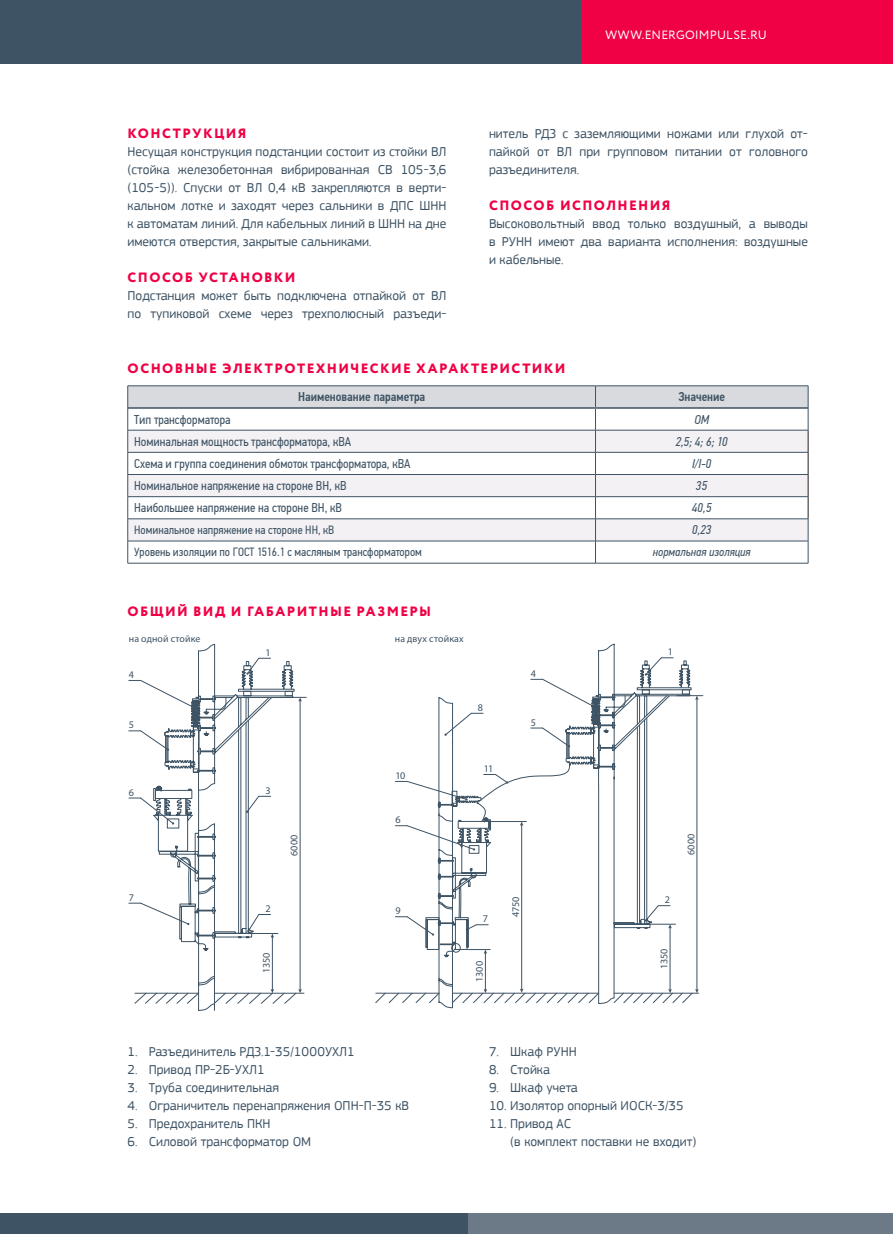
<style>
.page{position:relative;width:893px;height:1234px;background:#fff}
.page>*{position:absolute;margin:0;border:0;box-sizing:border-box;transform-origin:0 0}
.t1{font:13.5px/18px "PF Square Sans Pro";color:#3e5364;text-align:justify}
.t2{font:800 13.5px "Circe";letter-spacing:.105em;color:#f00044}
.t3{font:12.75px "PF Din Text Cond Pro";color:#3e5364}
.t4{font:500 12.75px "PF Din Text Cond Pro";color:#3e5364}
.t5{font:italic 12.75px "PF Din Text Cond Pro";letter-spacing:-.01em;color:#3e5364}
.t6{font:12px "PF Din Text Cond Pro";color:#3e5364}
.t7{font:12px "Circe";letter-spacing:.015em;color:#fff}
.t8{font:italic 12px "PF Din Text Cond Pro";color:#3e5364}
.t9{font:italic 300 10.2px "PF Din Text Cond Pro";letter-spacing:.005em;color:#3e5364}
.t10{font:italic 300 9.9px "PF Din Text Cond Pro";letter-spacing:.015em;color:#3e5364}
</style>
<div class="page">
<div style="left:0;top:0;width:581px;height:64px;background:#3e5364"></div>
<div style="left:468px;top:1212px;width:425px;height:21px;background:#6c7a88"></div>
<div style="left:0;top:1212px;width:468px;height:21px;background:#3e5364"></div>
<div style="left:581px;top:0;width:312px;height:64px;background:#f00044"></div>
<svg style="left:134px;top:992px;width:63px;height:12px"></svg>
<svg style="left:197px;top:696px;width:110px;height:308px"></svg>
<svg style="left:129px;top:643px;width:177px;height:294px"></svg>
<svg style="left:375px;top:643px;width:328px;height:365px"></svg>
<hr style="left:128px;top:385px;width:467px;height:1px;background:#3e5364">
<hr style="left:595px;top:385px;width:213px;height:1px;background:#3e5364">
<svg style="left:127px;top:386px;width:682px;height:177px"></svg>
<hr style="left:128px;top:540px;width:467px;height:1px;background:#3e5364">
<hr style="left:128px;top:563px;width:467px;height:1px;background:#3e5364">
<hr style="left:595px;top:540px;width:213px;height:1px;background:#3e5364">
<hr style="left:595px;top:563px;width:213px;height:1px;background:#3e5364">
<p class="t2" style="left:128px;top:124px;width:121px">КОНСТРУКЦИЯ</p>
<p class="t1" style="left:128px;top:143px;width:320px">Несущая конструкция подстанции состоит из стойки ВЛ (стойка железобетонная вибрированная СВ 105-3,6 (105-5)). Спуски от ВЛ 0,4 кВ закрепляются в верти&shy;кальном лотке и заходят через сальники в ДПС ШНН к автоматам линий. Для кабельных линий в ШНН на дне имеются отверстия, закрытые сальниками.</p>
<p class="t2" style="left:128px;top:268px;width:169px">СПОСОБ УСТАНОВКИ</p>
<p class="t1" style="left:128px;top:287px;width:320px">Подстанция может быть подключена отпайкой от ВЛ по тупиковой схеме через трехполюсный разъеди-</p>
<p class="t7" style="left:605px;top:27px;width:163px">WWW.ENERGOIMPULSE.RU</p>
<p class="t1" style="left:489px;top:124px;width:320px">нитель РДЗ с заземляющими ножами или глухой от&shy;пайкой от ВЛ при групповом питании от головного разъединителя.</p>
<p class="t2" style="left:489px;top:196px;width:183px">СПОСОБ ИСПОЛНЕНИЯ</p>
<p class="t1" style="left:489px;top:214px;width:320px">Высоковольтный ввод только воздушный, а выводы в РУНН имеют два варианта исполнения: воздушные и кабельные.</p>
<p class="t2" style="left:128px;top:359px;width:439px">ОСНОВНЫЕ ЭЛЕКТРОТЕХНИЧЕСКИЕ ХАРАКТЕРИСТИКИ</p>
<p class="t4" style="left:298px;top:389px;width:129px">Наименование параметра</p>
<p class="t4" style="left:678px;top:389px;width:48px">Значение</p>
<p class="t3" style="left:134px;top:411px;width:98px">Тип трансформатора</p>
<p class="t5" style="left:694px;top:411px;width:16px">ОМ</p>
<p class="t3" style="left:134px;top:433px;width:219px">Номинальная мощность трансформатора, кВА</p>
<p class="t5" style="left:676px;top:434px;width:54px">2,5; 4; 6; 10</p>
<p class="t3" style="left:134px;top:456px;width:278px">Схема и группа соединения обмоток трансформатора, кВА</p>
<p class="t5" style="left:692px;top:456px;width:21px">I/I-0</p>
<p class="t3" style="left:134px;top:478px;width:214px">Номинальное напряжение на стороне ВН, кВ</p>
<p class="t5" style="left:696px;top:478px;width:13px">35</p>
<p class="t3" style="left:134px;top:500px;width:209px">Наибольшее напряжение на стороне ВН, кВ</p>
<p class="t5" style="left:692px;top:500px;width:21px">40,5</p>
<p class="t6" style="left:134px;top:522px;width:202px">Номинальное напряжение на стороне НН, кВ</p>
<p class="t5" style="left:692px;top:522px;width:21px">0,23</p>
<p class="t6" style="left:134px;top:545px;width:289px">Уровень изоляции по ГОСТ 1516.1 с масляным трансформатором</p>
<p class="t8" style="left:653px;top:545px;width:99px">нормальная изоляция</p>
<p class="t2" style="left:128px;top:602px;width:305px">ОБЩИЙ ВИД И ГАБАРИТНЫЕ РАЗМЕРЫ</p>
<p class="t10" style="left:129px;top:632px;width:73px">на одной стойке</p>
<p class="t10" style="left:395px;top:632px;width:70px">на двух стойках</p>
<p class="t9" style="left:265px;top:646px;width:7px">1</p>
<p class="t9" style="left:668px;top:645px;width:7px">1</p>
<p class="t9" style="left:129px;top:668px;width:7px">4</p>
<p class="t9" style="left:531px;top:667px;width:7px">4</p>
<p class="t9" style="left:478px;top:701px;width:7px">8</p>
<p class="t9" style="left:129px;top:718px;width:7px">5</p>
<p class="t9" style="left:531px;top:715px;width:7px">5</p>
<p class="t9" style="left:395px;top:769px;width:12px">10</p>
<p class="t9" style="left:484px;top:762px;width:11px">11</p>
<p class="t9" style="left:129px;top:785px;width:7px">6</p>
<p class="t9" style="left:265px;top:784px;width:7px">3</p>
<p class="t9" style="left:395px;top:813px;width:7px">6</p>
<p class="t9" style="left:288px;top:856px;width:23px;rotate:-90deg">6000</p>
<p class="t9" style="left:685px;top:855px;width:23px;rotate:-90deg">6000</p>
<p class="t9" style="left:129px;top:890px;width:7px">7</p>
<p class="t9" style="left:265px;top:902px;width:7px">2</p>
<p class="t9" style="left:395px;top:904px;width:7px">9</p>
<p class="t9" style="left:483px;top:912px;width:7px">7</p>
<p class="t9" style="left:509px;top:917px;width:22px;rotate:-90deg">4750</p>
<p class="t9" style="left:665px;top:893px;width:7px">2</p>
<p class="t9" style="left:260px;top:972px;width:22px;rotate:-90deg">1350</p>
<p class="t9" style="left:658px;top:968px;width:22px;rotate:-90deg">1350</p>
<p class="t9" style="left:473px;top:981px;width:22px;rotate:-90deg">1300</p>
<p class="t1" style="left:128px;top:1042px;width:229px">1. Разъединитель РДЗ.1-35/1000УХЛ1</p>
<p class="t1" style="left:128px;top:1060px;width:139px">2. Привод ПР-2Б-УХЛ1</p>
<p class="t1" style="left:128px;top:1078px;width:153px">3. Труба соединительная</p>
<p class="t1" style="left:128px;top:1096px;width:283px">4. Ограничитель перенапряжения ОПН-П-35 кВ</p>
<p class="t1" style="left:128px;top:1114px;width:144px">5. Предохранитель ПКН</p>
<p class="t1" style="left:128px;top:1132px;width:185px">6. Силовой трансформатор ОМ</p>
<p class="t1" style="left:489px;top:1042px;width:89px">7. Шкаф РУНН</p>
<p class="t1" style="left:489px;top:1060px;width:63px">8. Стойка</p>
<p class="t1" style="left:489px;top:1078px;width:90px">9. Шкаф учета</p>
<p class="t1" style="left:489px;top:1096px;width:196px">10. Изолятор опорный ИОСК-3/35</p>
<p class="t1" style="left:510px;top:1114px;width:188px;text-indent:-21px">11. Привод АС<br>(в комплект поставки не входит)</p>
</div>
